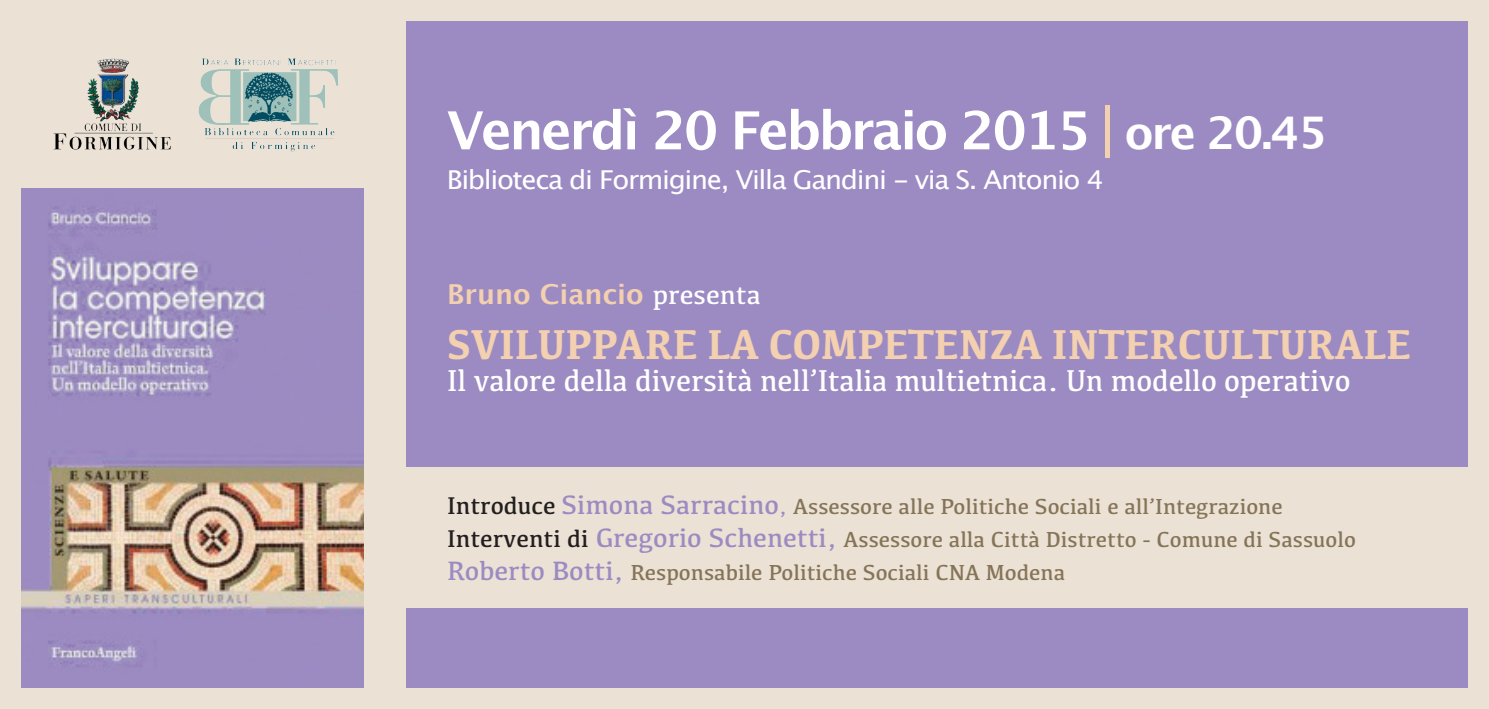
<style>
.page{position:relative;width:1489px;height:709px;background:#fff}
.page>*{position:absolute;margin:0;border:0;box-sizing:border-box;transform-origin:0 0}
.t1{font:700 52.5px "Lucida Grande";letter-spacing:-.05em;color:#fff}
.t2{font:700 43.25px "Kefa";color:#f3d0b0;scale:.93 1}
.t3{font:31.25px "Kefa";letter-spacing:-.005em;color:#fff;scale:.96 1}
.t4{font:700 27.5px "Lucida Grande";color:#f3d0b0}
.t5{font:26px "Lucida Grande";letter-spacing:-.05em;color:#fff;scale:1.06 1}
.t6{font:22.5px "Kefa";color:#857458}
.s1{font-size:57.5px;color:#f3d0b0}
.s2{font-size:45px}
.s3{font-family:"Kefa";font-weight:400;color:#fff}
.s4{font-size:25px;color:#231f20}
.s5{font-size:27.5px;color:#9c8bc2}
.s6{color:#9c8bc2}
</style>
<div class="page">
<div style="left:0;top:0;width:1488px;height:709px;background:#ebe2d5"></div>
<div style="left:406px;top:21px;width:1061px;height:446px;background:#9c8bc2"></div>
<img style="left:53px;top:58px;width:118px;height:92px">
<img style="left:21px;top:189px;width:342px;height:498px">
<div style="left:406px;top:608px;width:1061px;height:79px;background:#9c8bc2"></div>
<img style="left:198px;top:58px;width:140px;height:94px">
<p class="t1" style="left:447px;top:88px;width:882px">Venerdì 20 Febbraio 2015<span class="s1">|</span> <span class="s2">ore 20.45</span></p>
<p class="t5" style="left:447px;top:165px;width:621px">Biblioteca di Formigine, Villa Gandini - via S. Antonio 4</p>
<p class="t4" style="left:447px;top:272px;width:315px">Bruno Ciancio <span class="s3">presenta</span></p>
<p class="t2" style="left:447px;top:315px;width:1037px">SVILUPPARE LA COMPETENZA INTERCULTURALE</p>
<p class="t3" style="left:447px;top:361px;width:942px">Il valore della diversità nell’Italia multietnica. Un modello operativo</p>
<p class="t6" style="left:447px;top:492px;width:837px"><span class="s4">Introduce</span> <span class="s5">Simona Sarracino</span><span class="s6">,</span> Assessore alle Politiche Sociali e all’Integrazione</p>
<p class="t6" style="left:447px;top:525px;width:910px"><span class="s4">Interventi di</span> <span class="s5">Gregorio Schenetti,</span> Assessore alla Città Distretto - Comune di Sassuolo</p>
<p class="t6" style="left:447px;top:558px;width:619px"><span class="s5">Roberto Botti,</span> Responsabile Politiche Sociali CNA Modena</p>
</div>
